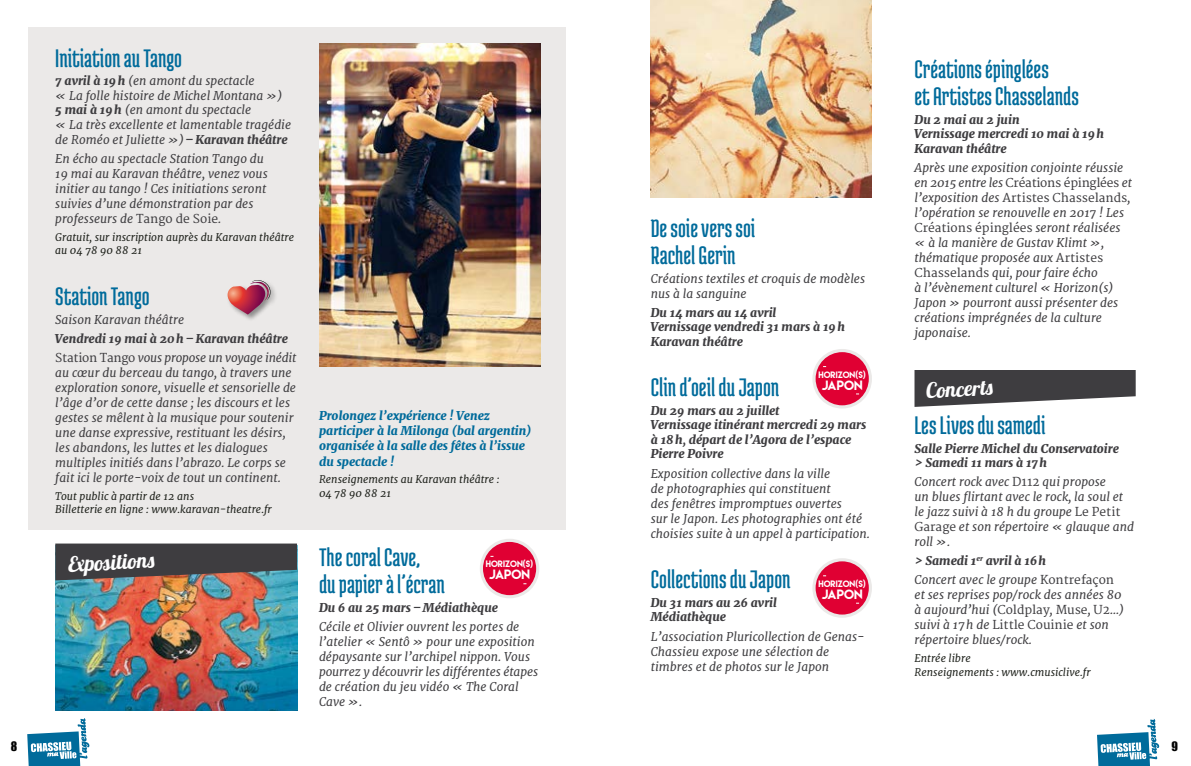
<style>
.page{position:relative;width:1191px;height:766px;background:#fff}
.page>*{position:absolute;margin:0;border:0;box-sizing:border-box;transform-origin:0 0}
.t1{font:27px/27px "Medula One";color:#006b9b}
.t2{font:21px "Lobster";color:#fff}
.t3{font:italic 12px/15px "Merriweather";color:#3e3d40}
.t4{font:italic 800 12px/14.4px "Merriweather";color:#3e3d40}
.t5{font:italic 800 12px/15px "Merriweather";color:#006b9b}
.t6{font:12px "Lemon Milk";color:#fff}
.t7{font:12px "Impact";color:#000}
.t8{font:italic 10.5px/13.5px "Merriweather";color:#1e211b}
.t9{font:8.25px "Lemon Milk";color:#fff}
.s1{font-weight:800}
.s2{font-style:normal}
.s3{font-weight:400;font-style:normal}
.s4{font-weight:400}
</style>
<div class="page">
<svg style="left:1097px;top:719px;width:62px;height:46px"></svg>
<svg style="left:27px;top:718px;width:62px;height:47px"></svg>
<img style="left:55px;top:580px;width:242px;height:130px">
<img style="left:651px;top:0;width:221px;height:197px">
<div style="left:28px;top:28px;width:538px;height:502px;background:#ebe9e8"></div>
<svg style="left:914px;top:370px;width:221px;height:37px;background:#5a595c"></svg>
<img style="left:319px;top:44px;width:221px;height:322px">
<svg style="left:480px;top:538px;width:59px;height:60px"></svg>
<div style="left:483px;top:541px;width:53px;height:54px;background:#e00033;border-radius:50%"></div>
<svg style="left:812px;top:349px;width:60px;height:59px"></svg>
<div style="left:815px;top:352px;width:53px;height:53px;background:#e00033;border-radius:50%"></div>
<svg style="left:812px;top:558px;width:60px;height:59px"></svg>
<div style="left:815px;top:561px;width:53px;height:53px;background:#e00033;border-radius:50%"></div>
<div style="left:226px;top:278px;width:52px;height:44px;background:#000;opacity:.4"></div>
<svg style="left:226px;top:280px;width:45px;height:34px"></svg>
<svg style="left:55px;top:543px;width:242px;height:37px;background:#4c494b"></svg>
<h1 class="t1" style="left:55px;top:44px;width:128px">Initiation au Tango</h1>
<p class="t3" style="left:55px;top:74px;width:237px;line-height:14.5px"><span class="s1">7 avril à 19h</span> (en amont du spectacle<br>« La folle histoire de Michel Montana »)<br><span class="s1">5 mai à 19h</span> (en amont du spectacle<br>« La très excellente et lamentable tragédie de Roméo et Juliette »)<span class="s1">–Karavan théâtre</span></p>
<p class="t3" style="left:55px;top:151px;width:214px">En écho au spectacle Station Tango du 19 mai au Karavan théâtre, venez vous initier au tango ! Ces initiations seront suivies d’une démonstration par des professeurs de <span class="s2">Tango de Soie</span>.</p>
<p class="t8" style="left:55px;top:230px;width:240px">Gratuit, sur inscription auprès du Karavan théâtre au 04 78 90 88 21</p>
<h1 class="t1" style="left:55px;top:282px;width:96px">Station Tango</h1>
<p class="t3" style="left:55px;top:312px;width:130px">Saison Karavan théâtre</p>
<p class="t4" style="left:55px;top:328px;width:242px;line-height:19.2px">Vendredi 19 mai à 20h–Karavan théâtre<br><span class="s3">Station Tango</span> <span class="s4">vous propose un voyage inédit</span></p>
<p class="t3" style="left:55px;top:365px;width:242px">au cœur du berceau du tango, à travers une exploration sonore, visuelle et sensorielle de l’âge d’or de cette danse ; les discours et les gestes se mêlent à la musique pour soutenir une danse expressive, restituant les désirs, les abandons, les luttes et les dialogues multiples initiés dans l’abrazo. Le corps se fait ici le porte-voix de tout un continent.</p>
<p class="t8" style="left:55px;top:489px;width:218px">Tout public à partir de 12 ans<br>Billetterie en ligne : www.karavan-theatre.fr</p>
<p class="t5" style="left:319px;top:408px;width:214px">Prolongez l’expérience ! Venez participer à la Milonga (bal argentin) organisée à la salle des fêtes à l’issue du spectacle !</p>
<p class="t8" style="left:319px;top:472px;width:182px">Renseignements au Karavan théâtre :<br>04 78 90 88 21</p>
<h2 class="t2" style="left:67px;top:551px;width:89px;rotate:-3deg">Expos itions</h2>
<h1 class="t1" style="left:319px;top:543px;width:127px">The coral Cave,<br>du papier à l’écran</h1>
<p class="t4" style="left:319px;top:600px;width:181px">Du 6 au 25 mars–Médiathèque</p>
<p class="t3" style="left:319px;top:619px;width:221px">Cécile et Olivier ouvrent les portes de l’atelier « Sentô » pour une exposition dépaysante sur l’archipel nippon. Vous pourrez y découvrir les différentes étapes de création du jeu vidéo « The Coral Cave ».</p>
<p class="t9" style="left:486px;top:558px;width:49px">HORIZON(S)</p>
<p class="t6" style="left:489px;top:566px;width:42px">JAPON</p>
<h1 class="t1" style="left:651px;top:214px;width:106px">De soie vers soi<br>Rachel Gerin</h1>
<p class="t3" style="left:651px;top:271px;width:216px">Créations textiles et croquis de modèles nus à la sanguine</p>
<p class="t4" style="left:651px;top:305px;width:196px">Du 14 mars au 14 avril<br>Vernissage vendredi 31 mars à 19h<br>Karavan théâtre</p>
<h1 class="t1" style="left:651px;top:373px;width:130px">Clin d’oeil du Japon</h1>
<p class="t4" style="left:651px;top:403px;width:217px">Du 29 mars au 2 juillet<br>Vernissage itinérant mercredi 29 mars à 18h, départ de l’Agora de l’espace<br>Pierre Poivre</p>
<p class="t3" style="left:651px;top:465px;width:221px">Exposition collective dans la ville<br>de photographies qui constituent<br>des fenêtres impromptues ouvertes<br>sur le Japon. Les photographies ont été choisies suite à un appel à participation.</p>
<h1 class="t1" style="left:651px;top:565px;width:141px">Collections du Japon</h1>
<p class="t4" style="left:651px;top:595px;width:128px">Du 31 mars au 26 avril<br>Médiathèque</p>
<p class="t3" style="left:651px;top:628px;width:215px">L’association Pluricollection de Genas-<br>Chassieu expose une sélection de timbres et de photos sur le Japon</p>
<p class="t9" style="left:818px;top:368px;width:49px">HORIZON(S)</p>
<p class="t6" style="left:821px;top:376px;width:42px">JAPON</p>
<p class="t9" style="left:818px;top:577px;width:49px">HORIZON(S)</p>
<p class="t6" style="left:821px;top:585px;width:42px">JAPON</p>
<h1 class="t1" style="left:914px;top:55px;width:166px">Créations épinglées<br>et Artistes Chasselands</h1>
<p class="t4" style="left:914px;top:112px;width:191px">Du 2 mai au 2 juin<br>Vernissage mercredi 10 mai à 19h<br>Karavan théâtre</p>
<p class="t3" style="left:914px;top:160px;width:219px">Après une exposition conjointe réussie en 2015 entre les <span class="s2">Créations épinglées</span> et l’exposition des <span class="s2">Artistes Chasselands</span>, l’opération se renouvelle en 2017 ! Les <span class="s2">Créations épinglées</span> seront réalisées « à la manière de Gustav Klimt », thématique proposée aux <span class="s2">Artistes Chasselands</span> qui, pour faire écho<br>à l’évènement culturel « Horizon(s)<br>Japon » pourront aussi présenter des créations imprégnées de la culture japonaise.</p>
<h2 class="t2" style="left:925px;top:377px;width:69px;rotate:-3deg">Concerts</h2>
<h1 class="t1" style="left:914px;top:411px;width:132px">Les Lives du samedi</h1>
<p class="t4" style="left:914px;top:441px;width:206px">Salle Pierre Michel du Conservatoire &gt; Samedi 11 mars à 17h</p>
<p class="t3" style="left:914px;top:474px;width:221px">Concert rock avec <span class="s2">D112</span> qui propose<br>un blues flirtant avec le rock, la soul et le jazz suivi à 18 h du groupe <span class="s2">Le Petit<br>Garage</span> et son répertoire « glauque and roll ».</p>
<p class="t3" style="left:914px;top:551px;width:201px;line-height:19.2px"><span class="s1">&gt; Samedi 1</span><sup>er</sup> <span class="s1">avril à 16h<br></span>Concert avec le groupe <span class="s2">Kontrefaçon</span></p>
<p class="t3" style="left:914px;top:587px;width:211px">et ses reprises pop/rock des années 80 à aujourd’hui (<span class="s2">Coldplay</span>, <span class="s2">Muse</span>, <span class="s2">U2</span>...) suivi à 17h de <span class="s2">Little Couinie</span> et son répertoire blues/rock.</p>
<p class="t8" style="left:914px;top:651px;width:178px">Entrée libre<br>Renseignements : www.cmusiclive.fr</p>
<p class="t7" style="left:11px;top:736px;width:8px">8</p>
<p class="t7" style="left:1171px;top:736px;width:8px">9</p>
</div>
